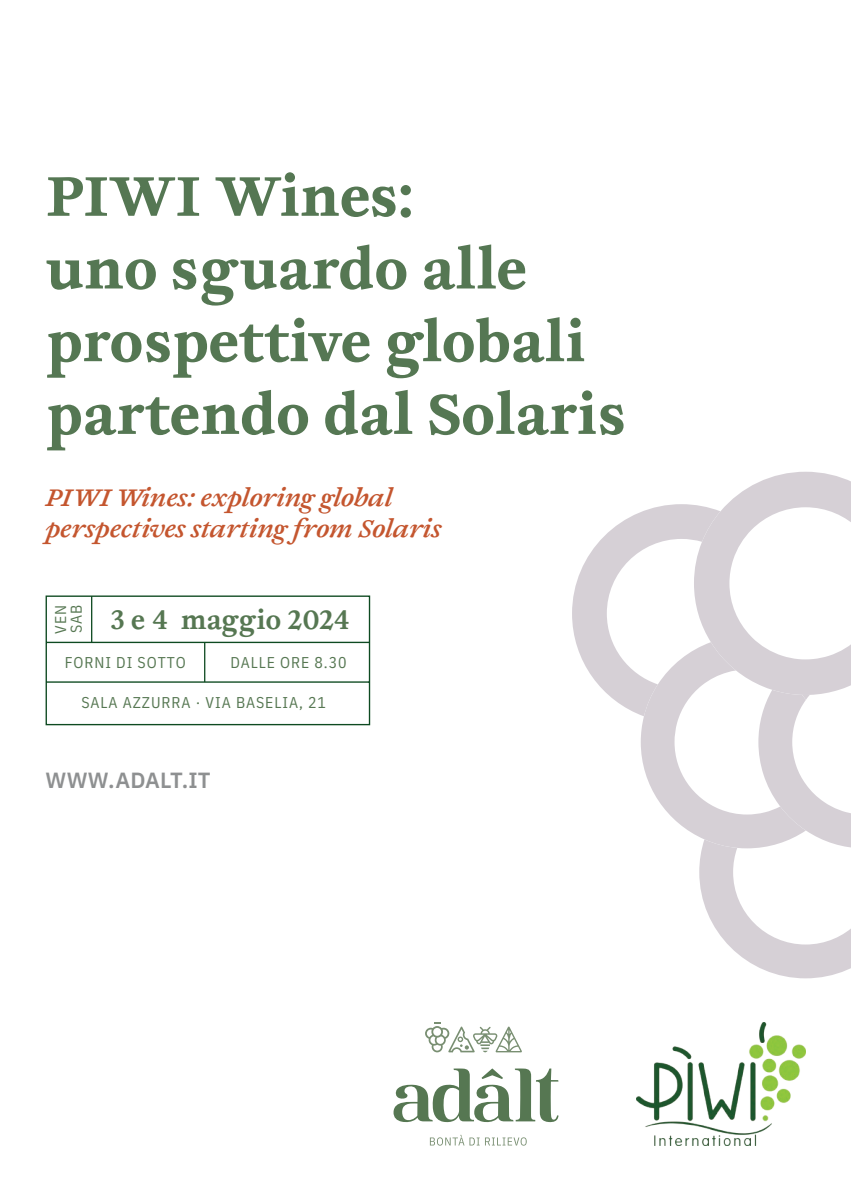
<style>
.page{position:relative;width:851px;height:1191px;background:#fff}
.page>*{position:absolute;margin:0;border:0;box-sizing:border-box;transform-origin:0 0}
.t1{font:900 60.6px/72.6px "Joly Text";color:#557753}
.t2{font:700 28.8px "Joly Text";color:#567752}
.t3{font:italic 700 26px/31.2px "Joly Text";letter-spacing:-.005em;color:#c4562f}
.t4{font:600 22px "IBM Plex Sans";letter-spacing:.01em;color:#8e9091}
.t5{font:15.6px/15.8px "IBM Plex Sans Cond";letter-spacing:.06em;color:#567752}
</style>
<div class="page">
<svg style="left:393px;top:1068px;width:165px;height:54px"></svg>
<svg style="left:430px;top:1134px;width:49px;height:11px"></svg>
<svg style="left:485px;top:1137px;width:41px;height:8px"></svg>
<svg style="left:425px;top:1022px;width:97px;height:30px"></svg>
<img style="left:636px;top:1022px;width:169px;height:123px">
<svg style="left:572px;top:472px;width:278px;height:506px"></svg>
<svg style="left:46px;top:595px;width:324px;height:130px"></svg>
<hr style="left:204px;top:642px;width:1px;height:40px;background:#0e4a21">
<hr style="left:91px;top:596px;width:1px;height:46px;background:#0e4a21">
<p class="t1" style="left:46px;top:155px;width:581px">PIWI Wines:<br>uno sguardo alle prospettive globali partendo dal Solaris</p>
<p class="t3" style="left:46px;top:481px;width:397px">PIWI Wines: exploring global perspectives starting from Solaris</p>
<p class="t5" style="left:51px;top:634px;width:30px;rotate:-90deg">VEN<br>SAB</p>
<p class="t2" style="left:111px;top:600px;width:239px">3 e 4 maggio 2024</p>
<p class="t5" style="left:65px;top:653px;width:122px">FORNI DI SOTTO</p>
<p class="t5" style="left:230px;top:653px;width:118px">DALLE ORE 8.30</p>
<p class="t5" style="left:81px;top:693px;width:246px">SALA AZZURRA · VIA BASELIA, 21</p>
<p class="t4" style="left:46px;top:763px;width:166px">WWW.ADALT.IT</p>
</div>
